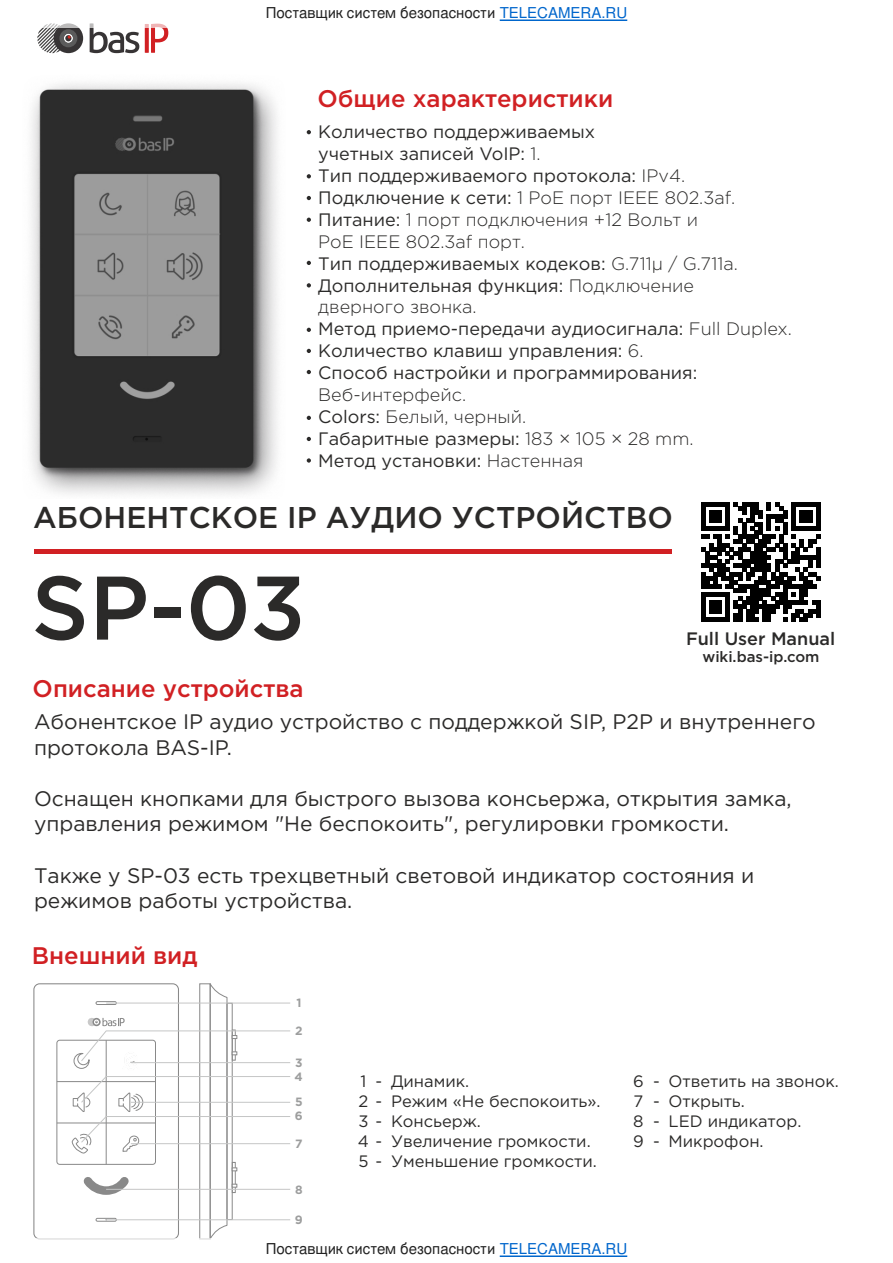
<style>
.page{position:relative;width:893px;height:1263px;background:#fff}
.page>*{position:absolute;margin:0;border:0;box-sizing:border-box;transform-origin:0 0}
.t1{font:500 90px "Gotham Pro";color:#2b2a29}
.t2{font:500 30px "Gotham Pro";color:#2b2a29}
.t3{font:500 24px "Gotham Pro";color:#d12023}
.t4{font:21px/25.5px "Gotham Pro";color:#2b2a29}
.t5{font:18px/21.9px "Gotham Pro";color:#2b2a29}
.t6{font:300 18px/21.9px "Gotham Pro";color:#2b2a29}
.t7{font:500 18px "Gotham Pro";color:#2b2a29}
.t8{font:16.5px/20.1px "Gotham Pro";color:#2b2a29}
.t9{font:15px "Nimbus Sans";color:#222}
.t10{font:500 15px "Gotham Pro";color:#2b2a29}
.t11{font:700 12px/13.8px "Gotham Pro";color:#9d9e9e}
.s1{color:#06c}
.s2{font-weight:300}
.s3{font-weight:400}
</style>
<div class="page">
<svg style="left:90px;top:27px;width:49px;height:26px"></svg>
<svg style="left:145px;top:27px;width:23px;height:26px"></svg>
<svg style="left:37px;top:27px;width:46px;height:26px"></svg>
<hr style="left:34px;top:549px;width:638px;height:4px;background:#d12023">
<svg style="left:701px;top:502px;width:119px;height:119px"></svg>
<img style="left:31px;top:83px;width:246px;height:412px">
<svg style="left:307px;top:130px;width:4px;height:4px"></svg>
<svg style="left:307px;top:174px;width:4px;height:4px"></svg>
<svg style="left:307px;top:196px;width:4px;height:4px"></svg>
<svg style="left:307px;top:328px;width:4px;height:4px"></svg>
<svg style="left:307px;top:261px;width:4px;height:4px"></svg>
<svg style="left:307px;top:416px;width:4px;height:4px"></svg>
<svg style="left:307px;top:283px;width:4px;height:4px"></svg>
<svg style="left:307px;top:437px;width:4px;height:4px"></svg>
<svg style="left:307px;top:458px;width:4px;height:5px"></svg>
<svg style="left:307px;top:370px;width:4px;height:4px"></svg>
<svg style="left:307px;top:349px;width:4px;height:4px"></svg>
<svg style="left:307px;top:218px;width:4px;height:4px"></svg>
<div style="left:56px;top:1040px;width:100px;height:125px;border:1px solid #898989;border-radius:3px"></div>
<hr style="left:57px;top:1081px;width:98px;height:1px;background:#898989">
<hr style="left:57px;top:1122px;width:98px;height:1px;background:#898989">
<svg style="left:71px;top:983px;width:220px;height:256px"></svg>
<hr style="left:131px;top:1062px;width:159px;height:1px;background:#c5c6c6">
<hr style="left:131px;top:1102px;width:159px;height:1px;background:#c5c6c6">
<hr style="left:131px;top:1143px;width:159px;height:1px;background:#c5c6c6">
<hr style="left:106px;top:1189px;width:184px;height:1px;background:#c5c6c6">
<hr style="left:106px;top:1219px;width:184px;height:1px;background:#c5c6c6">
<hr style="left:500px;top:20px;width:127px;height:1px;background:#06c">
<hr style="left:500px;top:1255px;width:127px;height:2px;background:#06c">
<p class="t9" style="left:266px;top:2px;width:363px">Поставщик систем безопасности <span class="s1">TELECAMERA.RU</span></p>
<h3 class="t3" style="left:317px;top:90px;width:297px">Общие характеристики</h3>
<p class="t5" style="left:318px;top:122px;width:475px">Количество поддерживаемых<br>учетных записей VoIP: <span class="s2">1.<br></span>Тип поддерживаемого протокола: <span class="s2">IPv4.<br></span>Подключение к сети: <span class="s2">1 PoE порт IEEE 802.3af.<br></span>Питание: <span class="s2">1 порт подключения +12 Вольт и<br>PoE IEEE 802.3af порт.<br></span>Тип поддерживаемых кодеков: <span class="s2">G.711µ / G.711a.<br></span>Дополнительная функция: <span class="s2">Подключение<br>дверного звонка.<br></span>Метод приемо-передачи аудиосигнала: <span class="s2">Full Duplex.<br></span>Количество клавиш управления: <span class="s2">6.<br></span>Способ настройки и программирования:</p>
<p class="t6" style="left:318px;top:385px;width:377px">Веб-интерфейс.<br><span class="s3">Colors:</span> Белый, черный.<br><span class="s3">Габаритные размеры:</span> 183 × 105 × 28 mm.<br><span class="s3">Метод установки:</span> Настенная</p>
<h2 class="t2" style="left:33px;top:506px;width:641px">АБОНЕНТСКОЕ IP АУДИО УСТРОЙСТВО</h2>
<h1 class="t1" style="left:31px;top:574px;width:276px">SP-03</h1>
<h3 class="t3" style="left:33px;top:679px;width:273px">Описание устройства</h3>
<p class="t7" style="left:686px;top:632px;width:151px">Full User Manual</p>
<p class="t10" style="left:702px;top:650px;width:119px">wiki.bas-ip.com</p>
<p class="t4" style="left:34px;top:710px;width:783px">Абонентское IP аудио устройство с поддержкой SIP, P2P и внутреннего протокола BAS-IP.</p>
<p class="t4" style="left:34px;top:787px;width:759px">Оснащен кнопками для быстрого вызова консьержа, открытия замка, управления режимом "Не беспокоить", регулировки громкости.</p>
<p class="t4" style="left:34px;top:864px;width:722px">Также у SP-03 есть трехцветный световой индикатор состояния и режимов работы устройства.</p>
<h3 class="t3" style="left:32px;top:946px;width:167px">Внешний вид</h3>
<p class="t11" style="left:297px;top:997px;width:7px">1</p>
<p class="t11" style="left:295px;top:1025px;width:9px">2</p>
<p class="t11" style="left:295px;top:1056px;width:10px">3<br>4</p>
<p class="t11" style="left:295px;top:1095px;width:9px">5<br>6</p>
<p class="t11" style="left:295px;top:1138px;width:9px">7</p>
<p class="t11" style="left:295px;top:1183px;width:9px">8</p>
<p class="t11" style="left:295px;top:1214px;width:9px">9</p>
<p class="t8" style="left:358px;top:1072px;width:26px">1<br>2 -<br>3 -<br>4 -<br>5 -</p>
<p class="t8" style="left:633px;top:1072px;width:12px;text-align:justify">6<br>7<br>8<br>9</p>
<p class="t8" style="left:391px;top:1072px;width:211px">Динамик.<br>Режим «Не беспокоить».<br>Консьерж.<br>Увеличение громкости.<br>Уменьшение громкости.</p>
<p class="t8" style="left:375px;top:1072px;width:8px">-</p>
<p class="t8" style="left:653px;top:1072px;width:8px;text-align:justify">- - - -</p>
<p class="t9" style="left:266px;top:1238px;width:363px">Поставщик систем безопасности <span class="s1">TELECAMERA.RU</span></p>
<p class="t8" style="left:669px;top:1072px;width:172px">Ответить на звонок.<br>Открыть.<br>LED индикатор.<br>Микрофон.</p>
</div>
